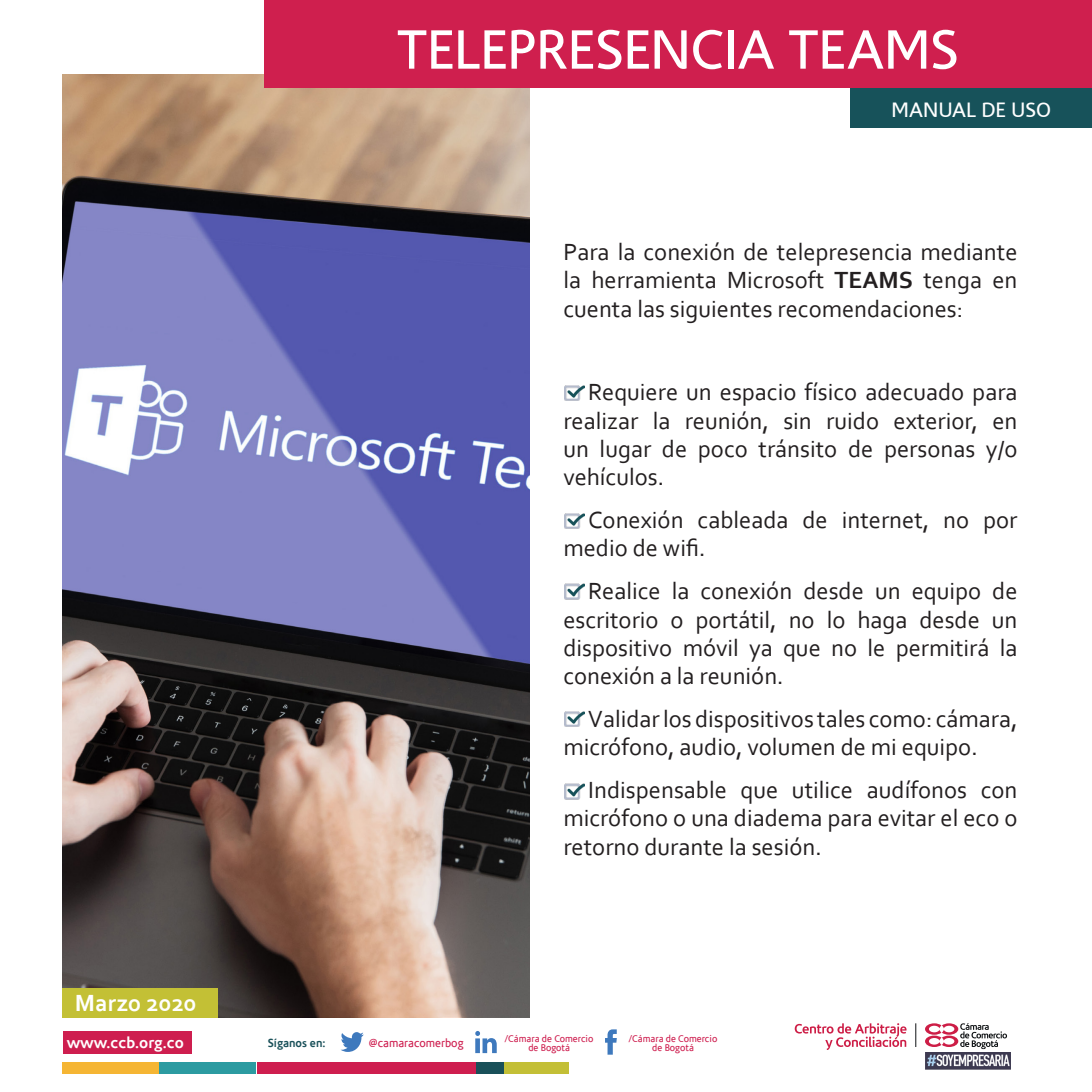
<style>
.page{position:relative;width:1092px;height:1092px;background:#fff}
.page>*{position:absolute;margin:0;border:0;box-sizing:border-box;transform-origin:0 0}
.Titulo1{font:56px "Corisande";letter-spacing:-.005em;color:#fff}
.Estilo_de_párrafo_1{font:24.5px/28.2px "Corbel";color:#231f20;text-align:justify}
.Estilo_de_párrafo_1-2{font:700 24.5px "Corbel";letter-spacing:.005em;color:#fff}
.Titulo1-2{font:21px "Corisande";color:#fff}
.t1{font:700 15.75px "Corisande";color:#fff}
.t2{font:11.9px "Corisande";color:#ce1e4f;scale:.96 1}
.t3{font:700 11.9px "Corisande";color:#195059;scale:.96 1}
.t4{font:9.97px "Corisande";color:#ce1e4f;scale:.96 1}
.s1{font-weight:700}
</style>
<div class="page">
<img style="left:62px;top:74px;width:468px;height:943px">
<div style="left:63px;top:1062px;width:96px;height:11px;background:#f5b533"></div>
<div style="left:159px;top:1062px;width:97px;height:11px;background:#2c9ba1"></div>
<div style="left:504px;top:1062px;width:65px;height:11px;background:#c3bf36"></div>
<div style="left:474px;top:1062px;width:30px;height:11px;background:#195059"></div>
<div style="left:257px;top:1062px;width:218px;height:11px;background:#ce1e4f"></div>
<svg style="left:605px;top:1029px;width:11px;height:25px"></svg>
<svg style="left:340px;top:1032px;width:24px;height:19px"></svg>
<svg style="left:475px;top:1031px;width:21px;height:21px"></svg>
<div style="left:63px;top:1030px;width:128px;height:23px;background:#ce1e4f"></div>
<svg style="left:925px;top:1023px;width:81px;height:25px"></svg>
<svg style="left:794px;top:1023px;width:112px;height:26px"></svg>
<svg style="left:915px;top:1023px;width:1px;height:23px"></svg>
<img style="left:925px;top:1052px;width:85px;height:17px">
<div style="left:850px;top:88px;width:241px;height:40px;background:#17525a"></div>
<div style="left:264px;top:0;width:827px;height:88px;background:#cf1f4e"></div>
<img style="left:564px;top:385px;width:20px;height:16px">
<img style="left:564px;top:513px;width:20px;height:16px">
<img style="left:564px;top:583px;width:20px;height:17px">
<img style="left:564px;top:711px;width:20px;height:16px">
<img style="left:564px;top:783px;width:20px;height:17px">
<div style="left:62px;top:987px;width:156px;height:30px;background:#c3c035"></div>
<p class="Titulo1" style="left:397px;top:19px;width:563px">TELEPRESENCIA TEAMS</p>
<p class="Titulo1-2" style="left:891px;top:98px;width:161px">MANUAL DE USO</p>
<p class="Estilo_de_párrafo_1" style="left:563px;top:237px;width:455px">Para la conexión de telepresencia mediante la herramienta Microsoft <span class="s1">TEAMS</span> tenga en cuenta las siguientes recomendaciones:</p>
<p class="Estilo_de_párrafo_1-2" style="left:75px;top:987px;width:123px">Marzo 2020</p>
<p class="Estilo_de_párrafo_1" style="left:563px;top:377px;width:455px;text-indent:25px">Requiere un espacio físico adecuado para realizar la reunión, sin ruido exterior, en un lugar de poco tránsito de personas y/o vehículos.</p>
<p class="Estilo_de_párrafo_1" style="left:563px;top:505px;width:455px;text-indent:25px">Conexión cableada de internet, no por medio de wifi.</p>
<p class="Estilo_de_párrafo_1" style="left:563px;top:576px;width:455px;text-indent:25px">Realice la conexión desde un equipo de escritorio o portátil, no lo haga desde un dispositivo móvil ya que no le permitirá la conexión a la reunión.</p>
<p class="Estilo_de_párrafo_1" style="left:563px;top:704px;width:455px;text-indent:25px">Validar los dispositivos tales como: cámara, micrófono, audio, volumen de mi equipo.</p>
<p class="Estilo_de_párrafo_1" style="left:563px;top:775px;width:455px;text-indent:25px">Indispensable que utilice audífonos con micrófono o una diadema para evitar el eco o retorno durante la sesión.</p>
<p class="t4" style="left:505px;top:1032px;width:94px">/Cámara de Comercio</p>
<p class="t4" style="left:628px;top:1032px;width:94px">/Cámara de Comercio</p>
<p class="t1" style="left:67px;top:1033px;width:119px">www.ccb.org.co</p>
<p class="t4" style="left:528px;top:1041px;width:45px">de Bogotá</p>
<p class="t2" style="left:368px;top:1035px;width:100px">@camaracomerbog</p>
<p class="t4" style="left:652px;top:1041px;width:45px">de Bogotá</p>
<p class="t3" style="left:268px;top:1035px;width:62px">Síganos en:</p>
</div>
